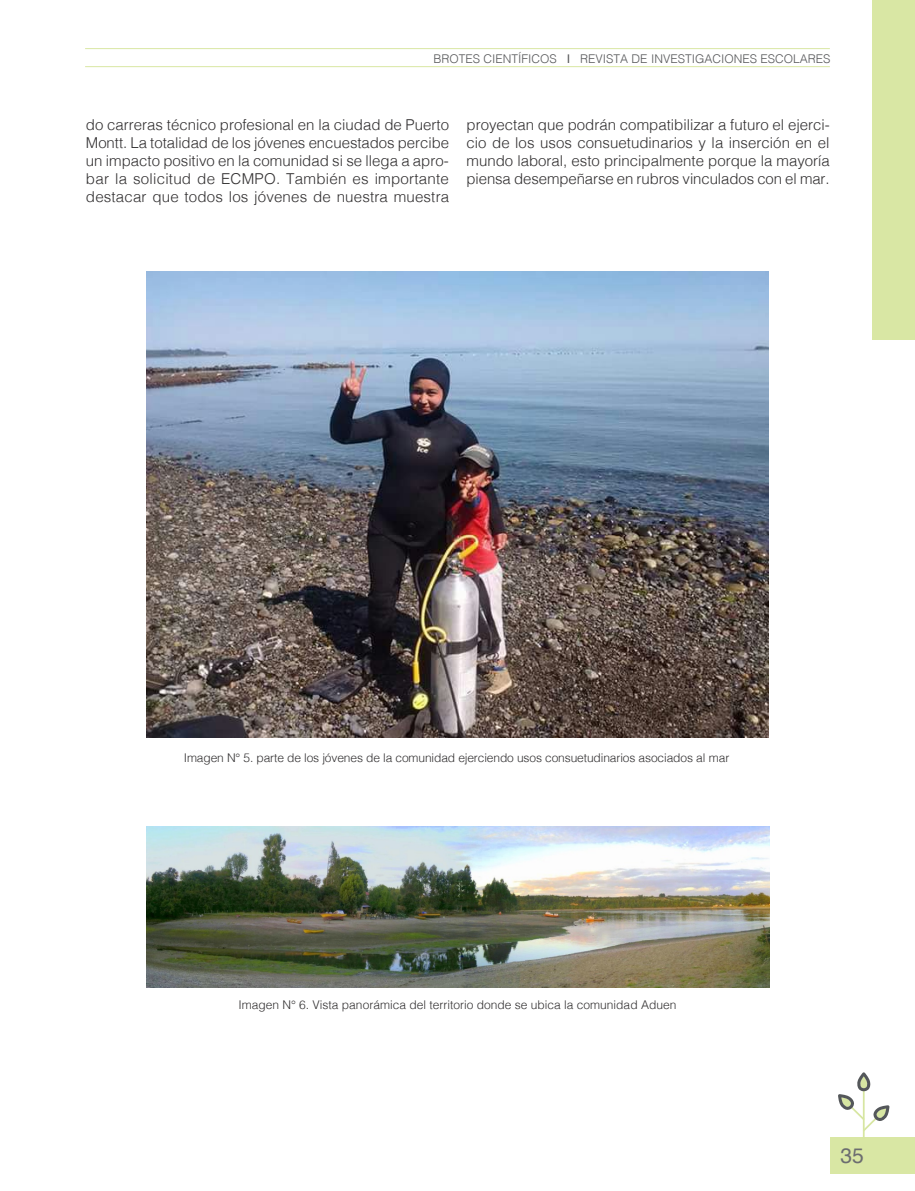
<style>
.page{position:relative;width:915px;height:1191px;background:#fff}
.page>*{position:absolute;margin:0;border:0;box-sizing:border-box;transform-origin:0 0}
.t1{font:21px "Helvetica";color:#57585a}
.contenidos{font:300 15px/18px "Helvetica";letter-spacing:.005em;color:#312f30;text-align:justify}
.pie_de_foto{font:300 12px "Helvetica";letter-spacing:-.01em;color:#312f30}
.t2{font:300 12px "Helvetica";color:#57585a}
.s1{font-weight:400}
.s2{color:#6c6d70}
</style>
<div class="page">
<div style="left:829px;top:1137px;width:85px;height:37px;background:#d9e7a4"></div>
<svg style="left:838px;top:1072px;width:51px;height:65px"></svg>
<div style="left:872px;top:0;width:42px;height:339px;background:#d9e7a4"></div>
<hr style="left:85px;top:48px;width:744px;height:1px;background:#d9e7a4">
<hr style="left:85px;top:66px;width:744px;height:1px;background:#d9e7a4">
<img style="left:147px;top:826px;width:622px;height:161px">
<img style="left:147px;top:271px;width:621px;height:466px">
<p class="t2" style="left:433px;top:48px;width:398px">BROTES CIENTÍFICOS <span class="s1">I</span> REVISTA DE INVESTIGACIONES ESCOLARES</p>
<p class="contenidos" style="left:86px;top:114px;width:364px">do carreras técnico profesional en la ciudad de Puerto Montt. La totalidad de los jóvenes encuestados percibe un impacto positivo en la comunidad si se llega a apro&shy;bar la solicitud de ECMPO. También es importante destacar que todos los jóvenes de nuestra muestra</p>
<p class="contenidos" style="left:466px;top:114px;width:365px">proyectan que podrán compatibilizar a futuro el ejerci&shy;cio de los usos consuetudinarios y la inserción en el mundo laboral, esto principalmente porque la mayoría piensa desempeñarse en rubros vinculados con el mar.</p>
<p class="pie_de_foto" style="left:184px;top:747px;width:547px">Imagen N° 5. parte de los jóvenes de la comunidad ejerciendo usos consuetudinarios asociados al mar</p>
<p class="pie_de_foto" style="left:238px;top:994px;width:439px">Imagen N° 6. Vista panorámica del territorio donde se ubica la comunidad Aduen</p>
<h1 class="t1" style="left:834px;top:1139px;width:30px">35<span class="s2">35</span></h1>
</div>
